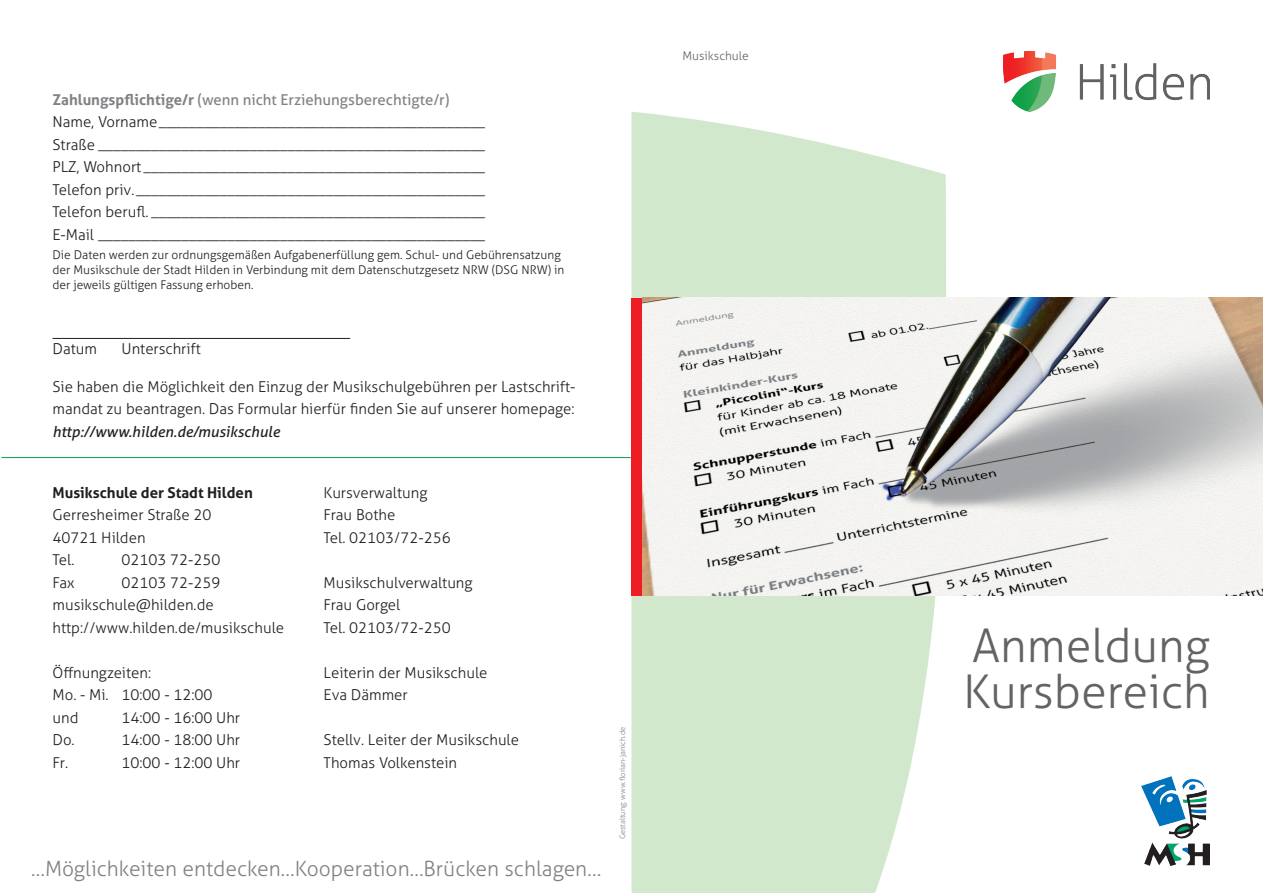
<style>
.page{position:relative;width:1263px;height:893px;background:#fff}
.page>*{position:absolute;margin:0;border:0;box-sizing:border-box;transform-origin:0 0}
.t1{font:300 46.5px/46.5px "Aller";color:#636366}
.t2{font:300 21px "Aller";color:#808285}
.t3{font:300 15px/22.5px "Aller";color:#231f20}
.t4{font:italic 15px "Aller";color:#231f20}
.t5{font:700 15px "Aller";color:#231f20}
.t6{font:300 12px/15px "Aller";color:#231f20}
.t7{font:300 12px "Aller";color:#636366}
.t8{font:300 7.5px "Aller";color:#808285}
.s1{font-weight:700;color:#808285}
.s2{font-weight:400;color:#808285}
</style>
<div class="page">
<svg style="left:631px;top:112px;width:322px;height:781px;background:#d8ebd3"></svg>
<img style="left:1003px;top:51px;width:207px;height:60px">
<div style="left:631px;top:298px;width:11px;height:297px;background:#ee1d23"></div>
<img style="left:1142px;top:776px;width:68px;height:89px">
<img style="left:642px;top:298px;width:621px;height:297px">
<hr style="left:1px;top:457px;width:630px;height:1px;background:#0a9f46">
<hr style="left:53px;top:338px;width:297px;height:1px;background:#231f20">
<p class="t3" style="left:53px;top:88px;width:434px"><span class="s1">Zahlungspflichtige/r</span> <span class="s2">(wenn nicht Erziehungsberechtigte/r)<br></span>Name, Vorname___________________________________________ Straße ___________________________________________________ PLZ, Wohnort _____________________________________________ Telefon priv.______________________________________________ Telefon berufl. ____________________________________________ E-Mail ___________________________________________________</p>
<p class="t6" style="left:53px;top:247px;width:513px">Die Daten werden zur ordnungsgemäßen Aufgabenerfüllung gem. Schul- und Gebührensatzung der Musikschule der Stadt Hilden in Verbindung mit dem Datenschutzgesetz NRW (DSG NRW) in der jeweils gültigen Fassung erhoben.</p>
<p class="t3" style="left:53px;top:338px;width:46px">Datum</p>
<p class="t3" style="left:122px;top:338px;width:81px">Unterschrift</p>
<p class="t3" style="left:53px;top:375px;width:524px">Sie haben die Möglichkeit den Einzug der Musikschulgebühren per Lastschrift&shy;mandat zu beantragen. Das Formular hierfür finden Sie auf unserer homepage:</p>
<p class="t4" style="left:53px;top:422px;width:229px">http://www.hilden.de/musikschule</p>
<p class="t5" style="left:53px;top:483px;width:202px">Musikschule der Stadt Hilden</p>
<p class="t3" style="left:53px;top:504px;width:161px">Gerresheimer Straße 20<br>40721 Hilden<br>Tel.</p>
<p class="t3" style="left:122px;top:549px;width:101px">02103 72-250</p>
<p class="t3" style="left:53px;top:571px;width:233px;text-indent:69px">02103 72-259 musikschule@hilden.de http://www.hilden.de/musikschule</p>
<p class="t3" style="left:53px;top:661px;width:161px">Öffnungzeiten:<br>Mo. - Mi. 10:00 - 12:00 und</p>
<p class="t3" style="left:53px;top:571px;width:23px">Fax</p>
<p class="t3" style="left:122px;top:706px;width:120px">14:00 - 16:00 Uhr</p>
<p class="t3" style="left:53px;top:729px;width:24px">Do.</p>
<p class="t3" style="left:122px;top:729px;width:120px">14:00 - 18:00 Uhr</p>
<p class="t3" style="left:53px;top:751px;width:17px">Fr.</p>
<p class="t3" style="left:122px;top:751px;width:120px">10:00 - 12:00 Uhr</p>
<p class="t3" style="left:324px;top:481px;width:129px">Kursverwaltung<br>Frau Bothe<br>Tel. 02103/72-256</p>
<p class="t3" style="left:324px;top:571px;width:150px">Musikschulverwaltung<br>Frau Gorgel<br>Tel. 02103/72-250</p>
<p class="t3" style="left:324px;top:661px;width:165px">Leiterin der Musikschule<br>Eva Dämmer</p>
<p class="t3" style="left:324px;top:729px;width:197px">Stellv. Leiter der Musikschule<br>Thomas Volkenstein</p>
<h2 class="t2" style="left:31px;top:855px;width:572px">…Möglichkeiten entdecken…Kooperation…Brücken schlagen…</h2>
<p class="t8" style="left:618px;top:839px;width:114px;rotate:-90deg">Gestaltung: www.florian-janich.de</p>
<p class="t7" style="left:682px;top:48px;width:68px">Musikschule</p>
<h1 class="t1" style="left:963px;top:622px;width:248px">Anmeldung<br>Kursbereich</h1>
</div>
